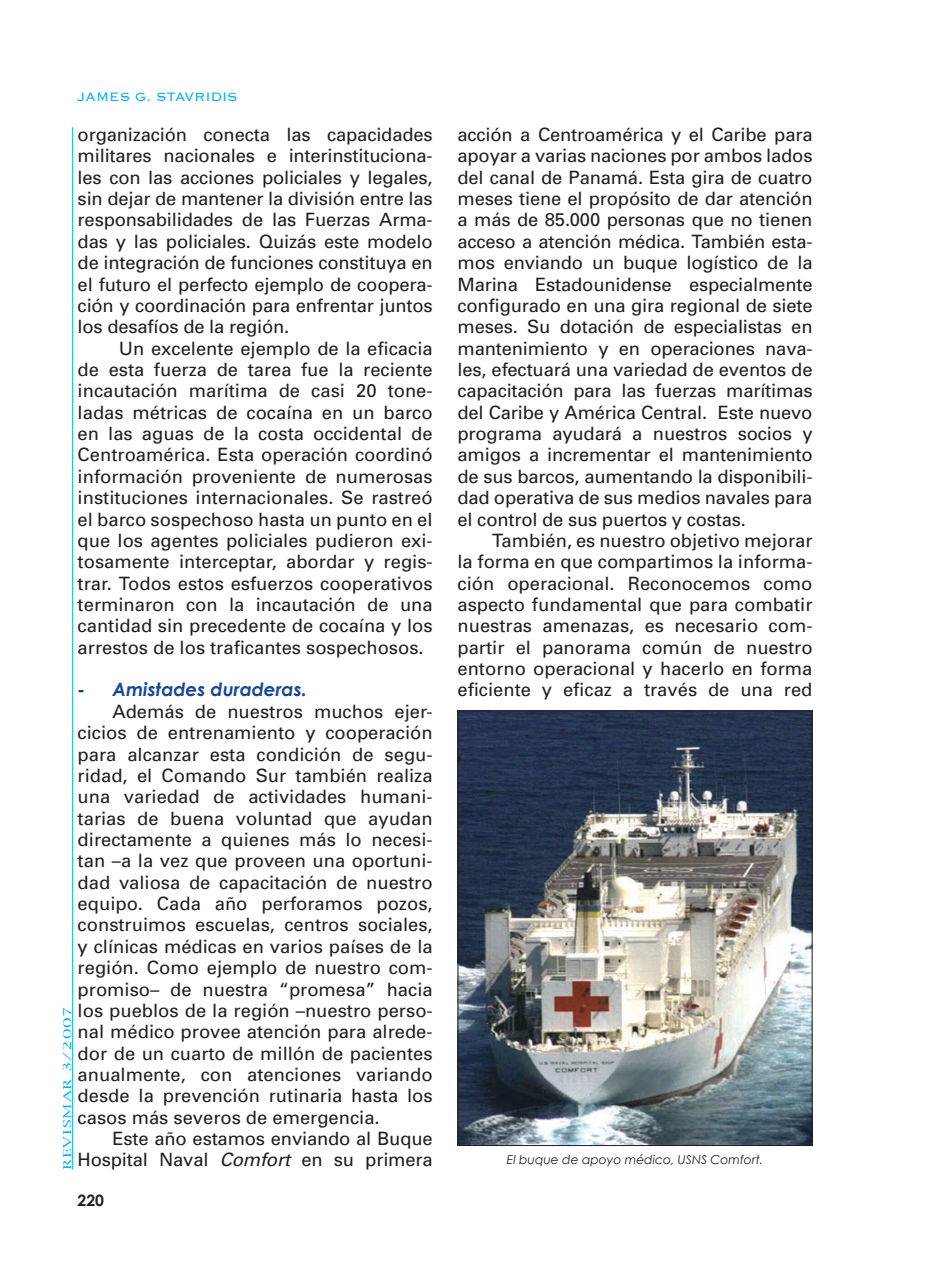
<style>
.page{position:relative;width:925px;height:1272px;background:#fff}
.page>*{position:absolute;margin:0;border:0;box-sizing:border-box;transform-origin:0 0}
.t1{font:18.38px/21.3px "Univers";letter-spacing:-.01em;color:#231f20;text-align:justify}
.t2{font:italic 700 18.38px "Century Gothic";color:#18469d}
.t3{font:300 15.75px "Copperplate";color:#00aeef}
.t4{font:700 15.75px "Century Gothic";color:#231f20}
.t5{font:italic 12.25px "Century Gothic";color:#231f20}
.t6{font:10.5px "New York";letter-spacing:.05em;color:#00aeef;scale:1.5 1}
.s1{font-style:italic}
</style>
<div class="page">
<hr style="left:72px;top:127px;width:1px;height:1042px;background:#00aeef">
<img style="left:459px;top:712px;width:351px;height:431px">
<div style="left:457px;top:710px;width:355px;height:435px;border:1px solid #231f20"></div>
<p class="t3" style="left:78px;top:87px;width:162px">JAMES G. STAVRIDIS</p>
<p class="t1" style="left:78px;top:124px;width:356px">organización conecta las capacidades militares nacionales e interinstituciona&shy;les con las acciones policiales y legales, sin dejar de mantener la división entre las responsabilidades de las Fuerzas Arma&shy;das y las policiales. Quizás este modelo de integración de funciones constituya en el futuro el perfecto ejemplo de coopera&shy;ción y coordinación para enfrentar juntos los desafíos de la región.</p>
<p class="t1" style="left:78px;top:337px;width:356px;text-indent:41px">Un excelente ejemplo de la eficacia de esta fuerza de tarea fue la reciente incautación marítima de casi 20 tone&shy;ladas métricas de cocaína en un barco en las aguas de la costa occidental de Centroamérica. Esta operación coordinó información proveniente de numerosas instituciones internacionales. Se rastreó el barco sospechoso hasta un punto en el que los agentes policiales pudieron exi&shy;tosamente interceptar, abordar y regis&shy;trar. Todos estos esfuerzos cooperativos terminaron con la incautación de una cantidad sin precedente de cocaína y los arrestos de los traficantes sospechosos.</p>
<p class="t2" style="left:78px;top:678px;width:231px">- Amistades duraderas.</p>
<p class="t1" style="left:78px;top:700px;width:356px;text-indent:35px">Además de nuestros muchos ejer&shy;cicios de entrenamiento y cooperación para alcanzar esta condición de segu&shy;ridad, el Comando Sur también realiza una variedad de actividades humani&shy;tarias de buena voluntad que ayudan directamente a quienes más lo necesi&shy;tan –a la vez que proveen una oportuni&shy;dad valiosa de capacitación de nuestro equipo. Cada año perforamos pozos, construimos escuelas, centros sociales, y clínicas médicas en varios países de la región. Como ejemplo de nuestro com&shy;promiso– de nuestra “promesa” hacia los pueblos de la región –nuestro perso&shy;nal médico provee atención para alrede&shy;dor de un cuarto de millón de pacientes anualmente, con atenciones variando desde la prevención rutinaria hasta los casos más severos de emergencia.</p>
<p class="t1" style="left:78px;top:1127px;width:356px;text-align:right">Este año estamos enviando al Buque<br>Hospital Naval <span class="s1">Comfort</span> en su primera</p>
<p class="t6" style="left:61px;top:1169px;width:110px;rotate:-90deg">REVISMAR 3/2007</p>
<p class="t4" style="left:78px;top:1190px;width:28px">220</p>
<p class="t1" style="left:457px;top:124px;width:356px">acción a Centroamérica y el Caribe para apoyar a varias naciones por ambos lados del canal de Panamá. Esta gira de cuatro meses tiene el propósito de dar atención a más de 85.000 personas que no tienen acceso a atención médica. También esta&shy;mos enviando un buque logístico de la Marina Estadounidense especialmente configurado en una gira regional de siete meses. Su dotación de especialistas en mantenimiento y en operaciones nava&shy;les, efectuará una variedad de eventos de capacitación para las fuerzas marítimas del Caribe y América Central. Este nuevo programa ayudará a nuestros socios y amigos a incrementar el mantenimiento de sus barcos, aumentando la disponibili&shy;dad operativa de sus medios navales para el control de sus puertos y costas.</p>
<p class="t1" style="left:457px;top:530px;width:356px;text-indent:35px">También, es nuestro objetivo mejorar la forma en que compartimos la informa&shy;ción operacional. Reconocemos como aspecto fundamental que para combatir nuestras amenazas, es necesario com&shy;partir el panorama común de nuestro entorno operacional y hacerlo en forma eficiente y eficaz a través de una red</p>
<p class="t5" style="left:506px;top:1152px;width:258px">El buque de apoyo médico, USNS Comfort.</p>
</div>
